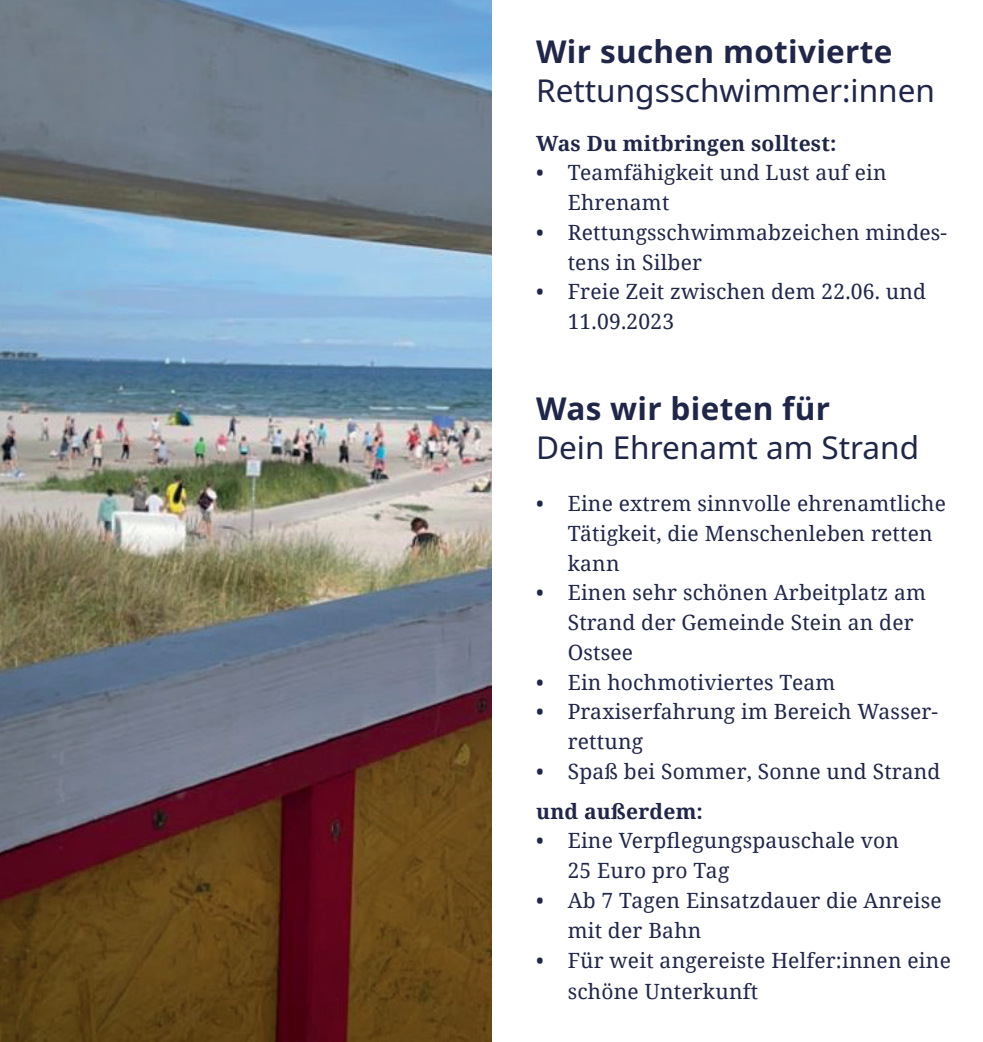
<style>
.page{position:relative;width:983px;height:1042px;background:#fff}
.page>*{position:absolute;margin:0;border:0;box-sizing:border-box;transform-origin:0 0}
.t1{font:31.5px "Noto Sans";color:#202647}
.t2{font:700 31.5px "Noto Sans";letter-spacing:.01em;color:#202647}
.t3{font:21px/29.8px "Noto Serif";letter-spacing:.01em;color:#202647}
.t4{font:700 21px "Noto Serif";letter-spacing:.01em;color:#202647}
</style>
<div class="page">
<img style="left:0;top:0;width:491px;height:1042px">
<h1 class="t2" style="left:536px;top:34px;width:358px">Wir suchen motivierte</h1>
<h1 class="t1" style="left:536px;top:72px;width:400px">Rettungsschwimmer:innen</h1>
<p class="t4" style="left:536px;top:128px;width:302px">Was Du mitbringen solltest:</p>
<p class="t3" style="left:567px;top:157px;width:320px;text-indent:-32px">• Teamfähigkeit und Lust auf ein<br>Ehrenamt</p>
<p class="t3" style="left:567px;top:217px;width:381px;text-indent:-32px">• Rettungsschwimmabzeichen mindes&shy;tens in Silber</p>
<p class="t3" style="left:567px;top:276px;width:360px;text-indent:-32px">• Freie Zeit zwischen dem 22.06. und<br>11.09.2023</p>
<h1 class="t2" style="left:536px;top:391px;width:295px">Was wir bieten für</h1>
<h1 class="t1" style="left:536px;top:429px;width:384px">Dein Ehrenamt am Strand</h1>
<p class="t3" style="left:567px;top:488px;width:380px;text-indent:-32px">• Eine extrem sinnvolle ehrenamtliche<br>Tätigkeit, die Menschenleben retten kann</p>
<p class="t3" style="left:567px;top:577px;width:360px;text-indent:-32px">• Einen sehr schönen Arbeitplatz am<br>Strand der Gemeinde Stein an der<br>Ostsee</p>
<p class="t3" style="left:536px;top:666px;width:301px">• Ein hochmotiviertes Team</p>
<p class="t3" style="left:567px;top:696px;width:372px;text-indent:-32px">• Praxiserfahrung im Bereich Wasser&shy;rettung</p>
<p class="t3" style="left:536px;top:756px;width:405px">• Spaß bei Sommer, Sonne und Strand</p>
<p class="t4" style="left:536px;top:796px;width:168px">und außerdem:</p>
<p class="t3" style="left:567px;top:825px;width:333px;text-indent:-32px">• Eine Verpflegungspauschale von<br>25 Euro pro Tag</p>
<p class="t3" style="left:567px;top:884px;width:375px;text-indent:-32px">• Ab 7 Tagen Einsatzdauer die Anreise mit der Bahn</p>
<p class="t3" style="left:567px;top:943px;width:384px;line-height:31.5px;text-indent:-32px">• Für weit angereiste Helfer:innen eine schöne Unterkunft</p>
</div>
